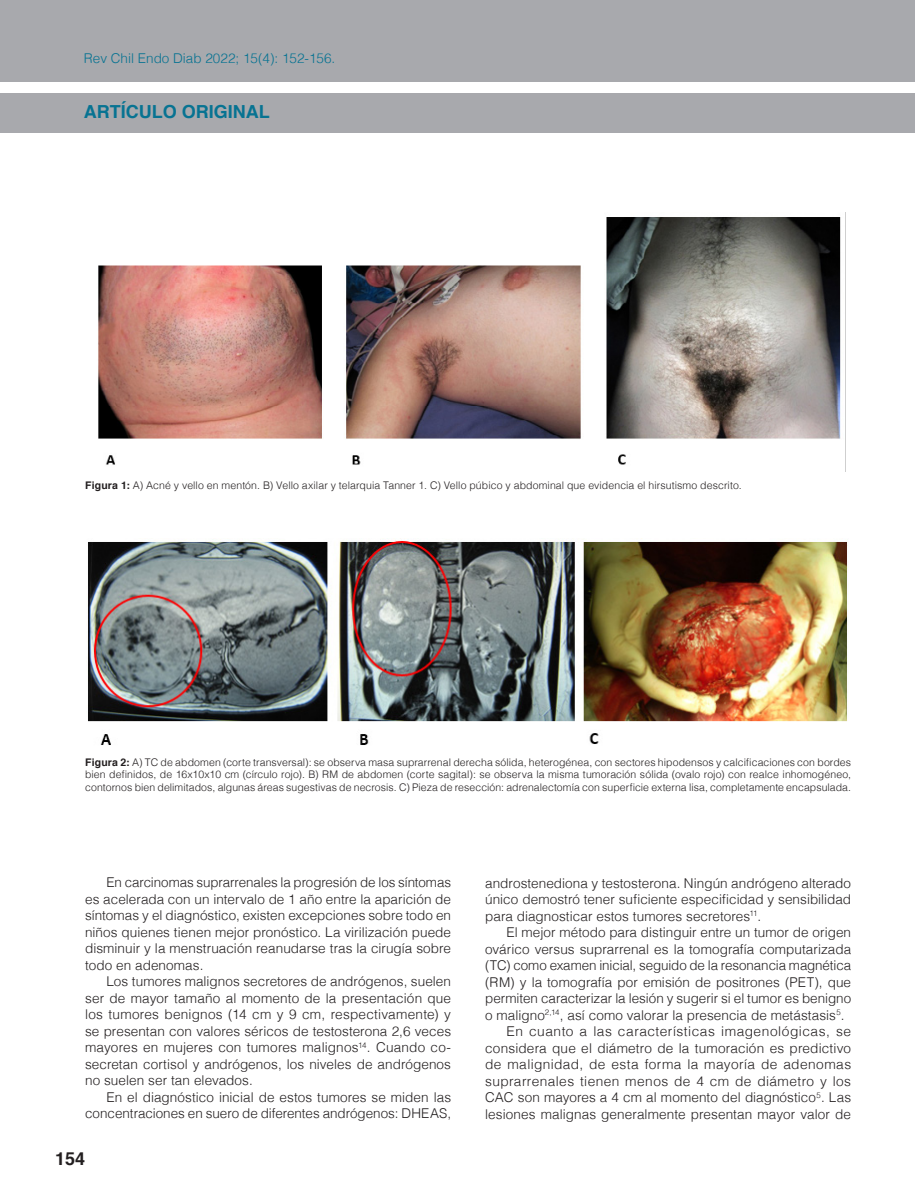
<style>
.page{position:relative;width:915px;height:1191px;background:#fff}
.page>*{position:absolute;margin:0;border:0;box-sizing:border-box;transform-origin:0 0}
.t1{font:700 18px "Helvetica";color:#077392}
.t2{font:700 18px "Helvetica";color:#231f20}
.Texto{font:300 13.5px/16.5px "Helvetica";letter-spacing:.005em;color:#231f20;text-align:justify}
.t3{font:300 13.5px "Helvetica";color:#077392}
.Figuras{font:300 10.5px/12.6px "Helvetica";letter-spacing:.01em;color:#231f20;text-align:justify}
.s1{font-weight:700}
</style>
<div class="page">
<div style="left:0;top:0;width:914px;height:81px;background:#a8a9ad"></div>
<div style="left:0;top:93px;width:914px;height:40px;background:#a8a9ad"></div>
<img style="left:98px;top:217px;width:743px;height:248px">
<img style="left:87px;top:538px;width:761px;height:207px">
<p class="t3" style="left:84px;top:46px;width:253px">Rev Chil Endo Diab 2022; 15(4): 152-156.</p>
<h1 class="t1" style="left:84px;top:97px;width:187px">ARTÍCULO ORIGINAL</h1>
<p class="Figuras" style="left:85px;top:478px;width:658px"><span class="s1">Figura 1:</span> A) Acné y vello en mentón. B) Vello axilar y telarquia Tanner 1. C) Vello púbico y abdominal que evidencia el hirsutismo descrito.</p>
<p class="Figuras" style="left:85px;top:755px;width:767px"><span class="s1">Figura 2:</span> A) TC de abdomen (corte transversal): se observa masa suprarrenal derecha sólida, heterogénea, con sectores hipodensos y calcificaciones con bordes bien definidos, de 16x10x10 cm (círculo rojo). B) RM de abdomen (corte sagital): se observa la misma tumoración sólida (ovalo rojo) con realce inhomogéneo, contornos bien delimitados, algunas áreas sugestivas de necrosis. C) Pieza de resección: adrenalectomía con superficie externa lisa, completamente encapsulada.</p>
<p class="Texto" style="left:85px;top:873px;width:367px;text-indent:21px">En carcinomas suprarrenales la progresión de los síntomas es acelerada con un intervalo de 1 año entre la aparición de síntomas y el diagnóstico, existen excepciones sobre todo en niños quienes tienen mejor pronóstico. La virilización puede disminuir y la menstruación reanudarse tras la cirugía sobre todo en adenomas.</p>
<p class="Texto" style="left:85px;top:972px;width:367px;text-indent:21px">Los tumores malignos secretores de andrógenos, suelen ser de mayor tamaño al momento de la presentación que los tumores benignos (14 cm y 9 cm, respectivamente) y se presentan con valores séricos de testosterona 2,6 veces mayores en mujeres con tumores malignos<sup>14</sup>. Cuando co&shy;secretan cortisol y andrógenos, los niveles de andrógenos no suelen ser tan elevados.</p>
<p class="Texto" style="left:85px;top:1087px;width:367px;text-align:right">En el diagnóstico inicial de estos tumores se miden las concentraciones en suero de diferentes andrógenos: DHEAS,</p>
<h1 class="t2" style="left:55px;top:1144px;width:31px">154</h1>
<p class="Texto" style="left:485px;top:873px;width:367px">androstenediona y testosterona. Ningún andrógeno alterado único demostró tener suficiente especificidad y sensibilidad para diagnosticar estos tumores secretores<sup>11</sup>.</p>
<p class="Texto" style="left:485px;top:923px;width:367px;text-indent:21px">El mejor método para distinguir entre un tumor de origen ovárico versus suprarrenal es la tomografía computarizada (TC) como examen inicial, seguido de la resonancia magnética (RM) y la tomografía por emisión de positrones (PET), que permiten caracterizar la lesión y sugerir si el tumor es benigno o maligno<sup>2,14</sup>, así como valorar la presencia de metástasis<sup>5</sup>.</p>
<p class="Texto" style="left:485px;top:1022px;width:367px;text-indent:21px">En cuanto a las características imagenológicas, se considera que el diámetro de la tumoración es predictivo de malignidad, de esta forma la mayoría de adenomas suprarrenales tienen menos de 4 cm de diámetro y los CAC son mayores a 4 cm al momento del diagnóstico<sup>5</sup>. Las lesiones malignas generalmente presentan mayor valor de</p>
</div>
